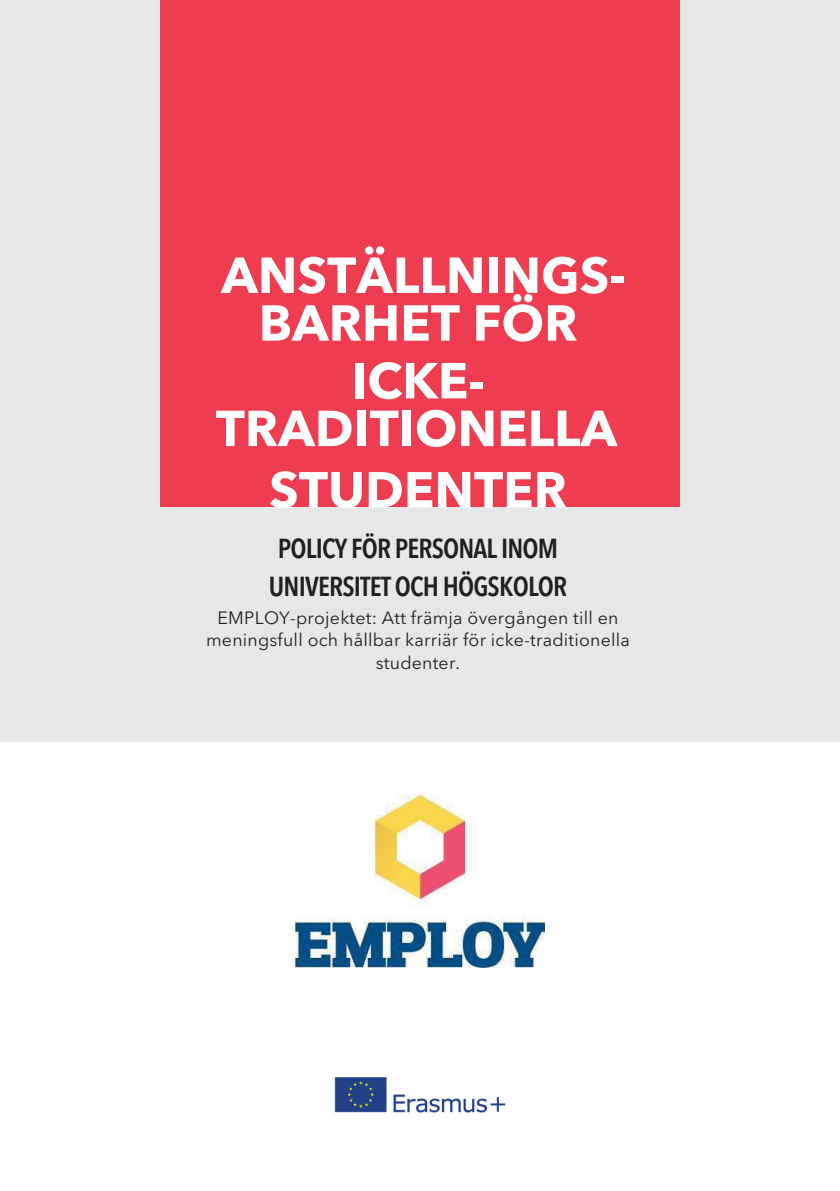
<style>
.page{position:relative;width:840px;height:1191px;background:#fff}
.page>*{position:absolute;margin:0;border:0;box-sizing:border-box;transform-origin:0 0}
.t1{font:700 50px/47.8px "Avenir Next LT Pro";color:#fff;text-align:center}
.t2{font:600 condensed 27.2px/38.6px "Avenir Next LT Pro";letter-spacing:-.03em;color:#231f20;text-align:center}
.t3{font:17.8px/22.6px "Avenir Next LT Pro";letter-spacing:.015em;color:#231f20;text-align:center}
</style>
<div class="page">
<div style="left:0;top:0;width:839px;height:741px;background:#e6e7e9"></div>
<img style="left:295px;top:794px;width:249px;height:173px">
<img style="left:334px;top:1077px;width:172px;height:36px">
<div style="left:160px;top:0;width:519px;height:506px;background:#ee3d50"></div>
<h1 class="t1" style="left:221px;top:251px;width:405px">ANSTÄLLNINGS-<br>BARHET FÖR</h1>
<h1 class="t1" style="left:216px;top:356px;width:402px">ICKE-<br>TRADITIONELLA</h1>
<h1 class="t1" style="left:269px;top:465px;width:299px">STUDENTER</h1>
<h2 class="t2" style="left:269px;top:529px;width:300px">POLICY FÖR PERSONAL INOM<br>UNIVERSITET OCH HÖGSKOLOR</h2>
<p class="t3" style="left:206px;top:606px;width:425px">EMPLOY-projektet: Att främja övergången till en meningsfull och hållbar karriär för icke-traditionella studenter.</p>
</div>
